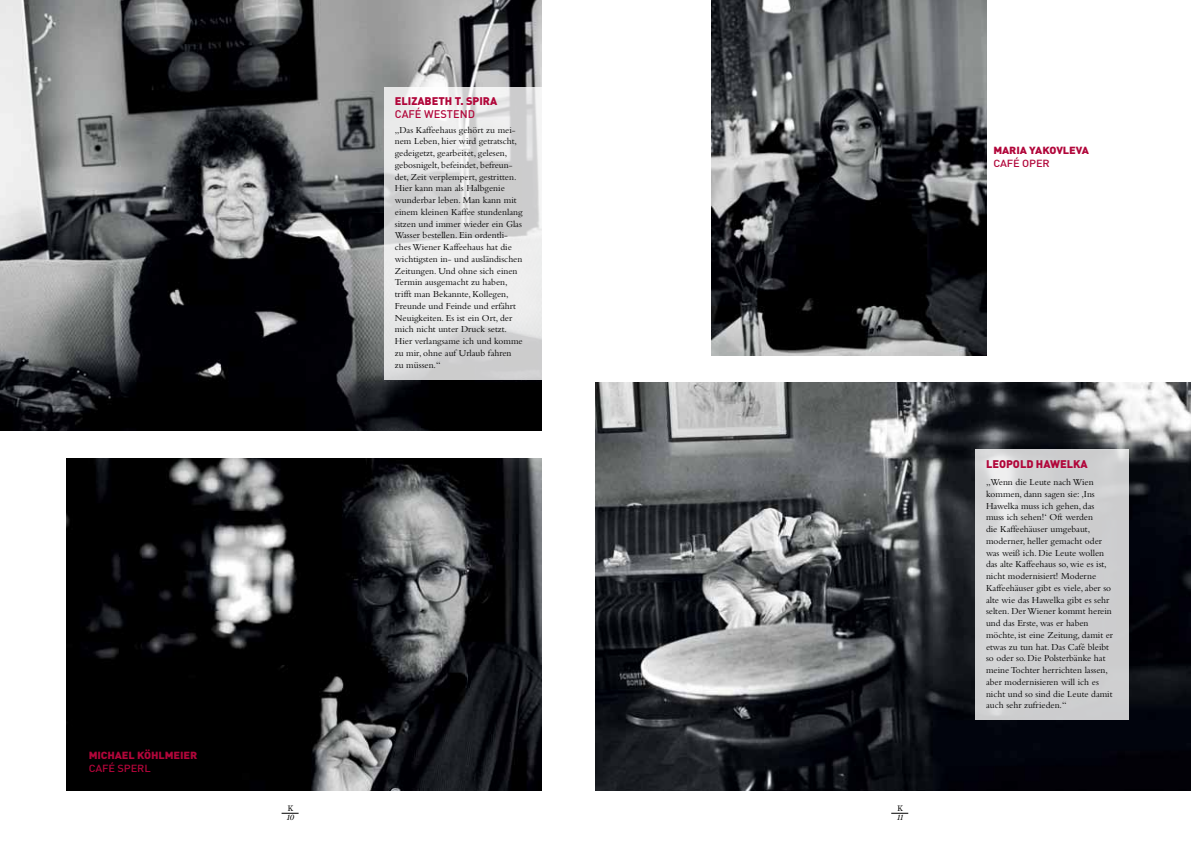
<style>
.page{position:relative;width:1191px;height:842px;background:#fff}
.page>*{position:absolute;margin:0;border:0;box-sizing:border-box;transform-origin:0 0}
.t1{font:900 11px "DIN";color:#b1063a}
.t2{font:500 11px "DIN";color:#b1063a}
.t3{font:900 10.2px "DIN";letter-spacing:-.01em;color:#b1063a;scale:1.08 1}
.t4{font:500 10.2px "DIN";letter-spacing:-.01em;color:#b1063a;scale:1.08 1}
.t5{font:9.5px/11.8px "Bembo";color:#000}
.t6{font:italic 8px "Benton Modern";color:#000}
.t7{font:8px "Benton Modern";color:#000}
</style>
<div class="page">
<svg style="left:281px;top:813px;width:17px;height:1px"></svg>
<svg style="left:891px;top:813px;width:17px;height:1px"></svg>
<img style="left:595px;top:383px;width:596px;height:408px">
<img style="left:0;top:0;width:542px;height:431px">
<img style="left:67px;top:459px;width:474px;height:332px">
<img style="left:712px;top:0;width:274px;height:356px">
<svg style="left:384px;top:87px;width:158px;height:292px;background:#e0e0e0"></svg>
<svg style="left:975px;top:450px;width:153px;height:270px;background:#d0d0d1"></svg>
<p class="t1" style="left:395px;top:94px;width:104px">ELIZABETH T. SPIRA</p>
<p class="t2" style="left:395px;top:107px;width:82px">CAFÉ WESTEND</p>
<p class="t5" style="left:395px;top:123px;width:129px">„Das Kaffeehaus gehört zu mei&shy;nem Leben, hier wird getratscht, gedeigetzt, gearbeitet, gelesen, gebosnigelt, befeindet, befreun&shy;det, Zeit verplempert, gestritten.<br>Hier kann man als Halbgenie wunderbar leben. Man kann mit einem kleinen Kaffee stundenlang sitzen und immer wieder ein Glas<br>Wasser bestellen. Ein ordentli&shy;ches Wiener Kaffeehaus hat die wichtigsten in- und ausländischen<br>Zeitungen. Und ohne sich einen<br>Termin ausgemacht zu haben, trifft man Bekannte, Kollegen,<br>Freunde und Feinde und erfährt<br>Neuigkeiten. Es ist ein Ort, der mich nicht unter Druck setzt.<br>Hier verlangsame ich und komme zu mir, ohne auf Urlaub fahren<br>zu müssen.“</p>
<p class="t3" style="left:89px;top:748px;width:102px">MICHAEL KÖHLMEIER</p>
<p class="t4" style="left:89px;top:762px;width:59px">CAFÉ SPERL</p>
<p class="t7" style="left:288px;top:804px;width:7px">K</p>
<p class="t6" style="left:287px;top:813px;width:9px">10</p>
<p class="t3" style="left:993px;top:143px;width:53px">MARIA YAKOV</p>
<p class="t3" style="left:1062px;top:143px;width:26px">LEVA</p>
<p class="t4" style="left:993px;top:156px;width:54px">CAFÉ OPER</p>
<p class="t7" style="left:897px;top:804px;width:7px">K</p>
<p class="t6" style="left:897px;top:813px;width:7px">11</p>
<p class="t1" style="left:986px;top:457px;width:103px">LEOPOLD HAWELKA</p>
<p class="t5" style="left:986px;top:476px;width:129px">„Wenn die Leute nach Wien kommen, dann sagen sie: ,Ins<br>Hawelka muss ich gehen, das muss ich sehen!‘ Oft werden<br>die Kaffeehäuser umgebaut, moderner, heller gemacht oder was weiß ich. Die Leute wollen das alte Kaffeehaus so, wie es ist, nicht modernisiert! Moderne<br>Kaffeehäuser gibt es viele, aber so alte wie das Hawelka gibt es sehr selten. Der Wiener kommt herein und das Erste, was er haben möchte, ist eine Zeitung, damit er etwas zu tun hat. Das Café bleibt so oder so. Die Polsterbänke hat meine Tochter herrichten lassen, aber modernisieren will ich es nicht und so sind die Leute damit auch sehr zufrieden.“</p>
</div>
